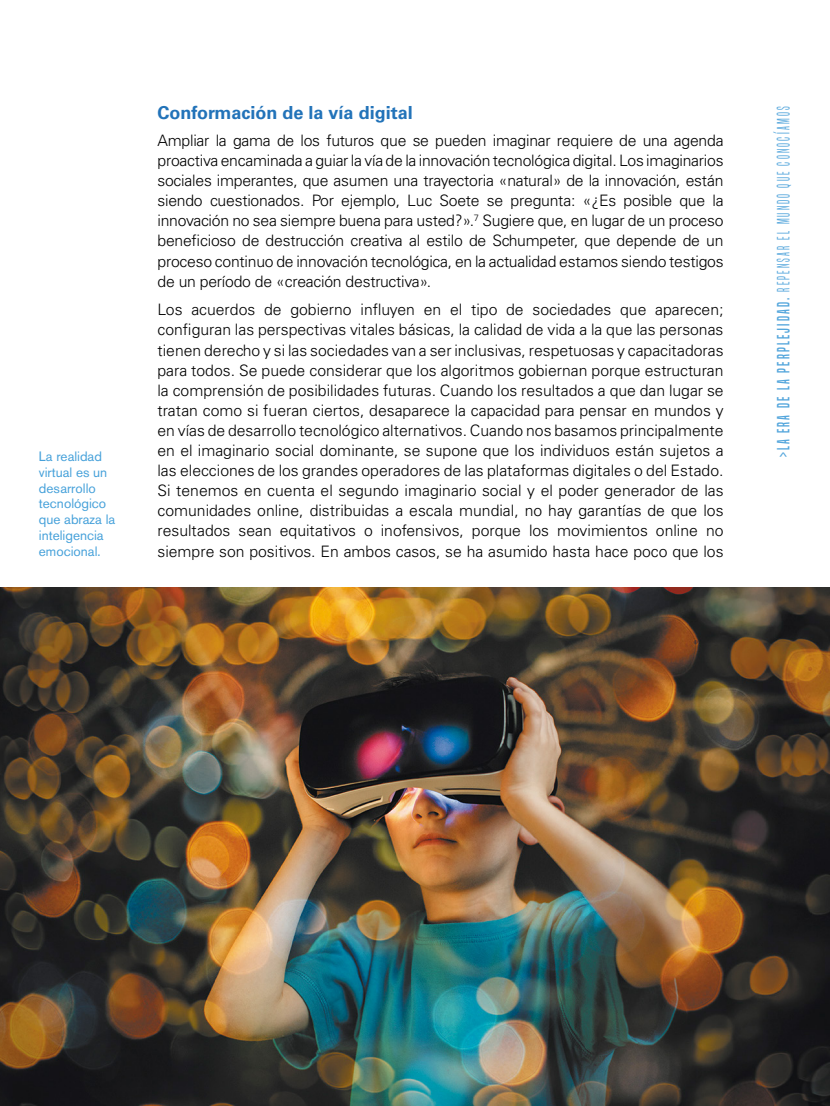
<style>
.page{position:relative;width:830px;height:1106px;background:#fff}
.page>*{position:absolute;margin:0;border:0;box-sizing:border-box;transform-origin:0 0}
.t1{font:700 18px "Univers Pro";color:#2273b9}
.t2{font:16.5px "Built Titling Lt";letter-spacing:.15em;color:#54a6dc;scale:.88 1}
.t3{font:300 15.75px/20.1px "Univers Pro";letter-spacing:-.015em;color:#000;text-align:justify}
.t4{font:13.5px/15.8px "Akzidenz Grotesk BE";color:#46a1da}
.s1{font-family:"Built Titling Rg"}
</style>
<div class="page">
<img style="left:0;top:587px;width:829px;height:519px">
<p class="t4" style="left:39px;top:448px;width:78px">La realidad virtual es un desarrollo tecnológico que abraza la inteligencia emocional.</p>
<p class="t1" style="left:157px;top:102px;width:256px">Conformación de la vía digital</p>
<p class="t3" style="left:157px;top:130px;width:567px">Ampliar la gama de los futuros que se pueden imaginar requiere de una agenda proactiva encaminada a guiar la vía de la innovación tecnológica digital. Los imaginarios sociales imperantes, que asumen una trayectoria «natural» de la innovación, están siendo cuestionados. Por ejemplo, Luc Soete se pregunta: «¿Es posible que la innovación no sea siempre buena para usted?».<sup>7</sup> Sugiere que, en lugar de un proceso beneficioso de destrucción creativa al estilo de Schumpeter, que depende de un proceso continuo de innovación tecnológica, en la actualidad estamos siendo testigos de un período de «creación destructiva».</p>
<p class="t3" style="left:157px;top:300px;width:567px">Los acuerdos de gobierno influyen en el tipo de sociedades que aparecen; configuran las perspectivas vitales básicas, la calidad de vida a la que las personas tienen derecho y si las sociedades van a ser inclusivas, respetuosas y capacitadoras para todos. Se puede considerar que los algoritmos gobiernan porque estructuran la comprensión de posibilidades futuras. Cuando los resultados a que dan lugar se tratan como si fueran ciertos, desaparece la capacidad para pensar en mundos y en vías de desarrollo tecnológico alternativos. Cuando nos basamos principalmente en el imaginario social dominante, se supone que los individuos están sujetos a las elecciones de los grandes operadores de las plataformas digitales o del Estado.<br>Si tenemos en cuenta el segundo imaginario social y el poder generador de las comunidades online, distribuidas a escala mundial, no hay garantías de que los resultados sean equitativos o inofensivos, porque los movimientos online no siempre son positivos. En ambos casos, se ha asumido hasta hace poco que los</p>
<p class="t2" style="left:773px;top:457px;width:400px;rotate:-90deg"><span class="s1">&gt;LA ERA DE LA PERPLEJIDAD.</span> REPENSAR EL MUNDO QUE CONOCÍAMOS</p>
</div>
